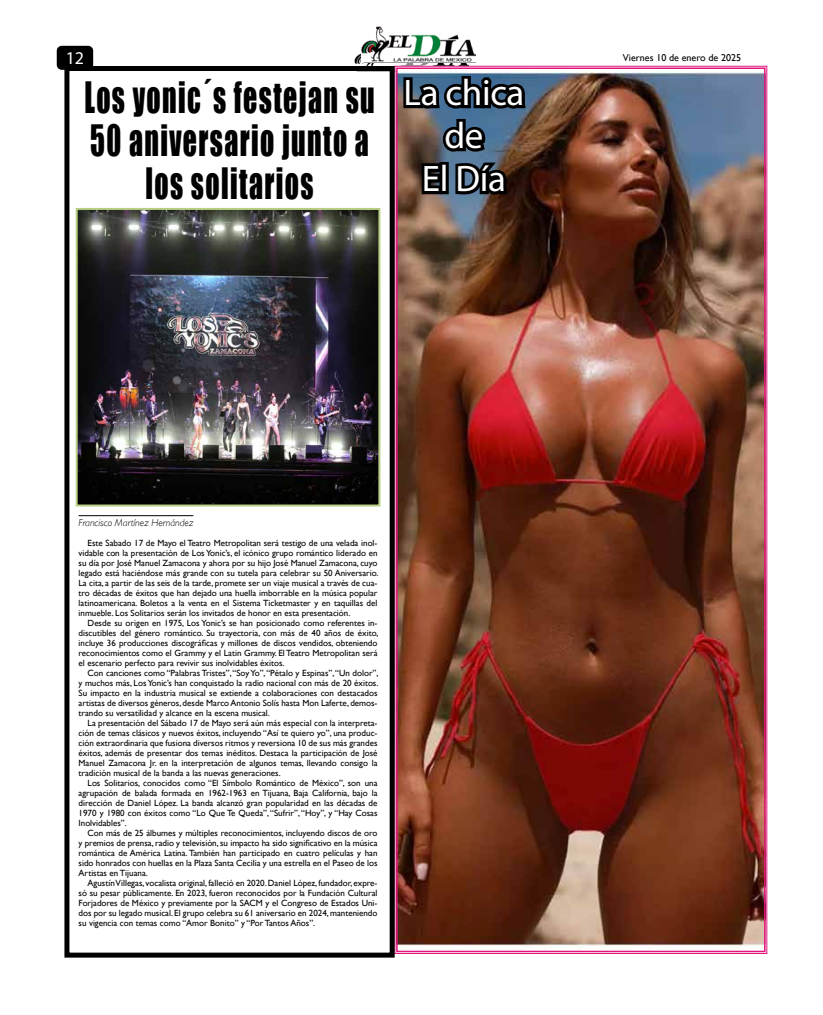
<style>
.page{position:relative;width:823px;height:1015px;background:#fff}
.page>*{position:absolute;margin:0;border:0;box-sizing:border-box;transform-origin:0 0}
.t1{font:39.8px/43px "Impact";letter-spacing:.05em;color:#000;text-align:center;scale:.7 1}
.t2{font:37px/43px "Myriad Pro";letter-spacing:-.01em;color:#fff;text-align:center}
.t3{font:18px "Myriad Pro";color:#fff}
.t4{font:italic 300 10px "Gill Sans";color:#000}
.t5{font:10px "Gill Sans";color:#000}
.t6{font:9px/10px "Gill Sans";color:#000;text-align:justify}
</style>
<div class="page">
<div style="left:57px;top:46px;width:36px;height:24px;background:#000;border-radius:5px"></div>
<img style="left:354px;top:53px;width:114px;height:13px">
<img style="left:361px;top:26px;width:114px;height:36px">
<img style="left:394px;top:66px;width:372px;height:888px">
<div style="left:396px;top:67px;width:369px;height:885px;border:2px solid #e1157d"></div>
<svg style="left:400px;top:73px;width:129px;height:125px;background:#3a3e46"></svg>
<div style="left:64px;top:66px;width:330px;height:891px;border:5px solid #000"></div>
<img style="left:79px;top:211px;width:298px;height:292px">
<div style="left:76px;top:208px;width:304px;height:298px;border:2px solid #b8ce82"></div>
<hr style="left:78px;top:515px;width:115px;height:1px;background:#000">
<h3 class="t3" style="left:66px;top:47px;width:20px">12</h3>
<p class="t5" style="left:622px;top:52px;width:120px">Viernes 10 de enero de 2025</p>
<h2 class="t2" style="left:403px;top:71px;width:122px">La chica de<br>El Día</h2>
<h1 class="t1" style="left:84px;top:75px;width:416px">Los yonic´s festejan su<br>50 aniversario junto a los solitarios</h1>
<p class="t4" style="left:78px;top:517px;width:116px">Francisco Martínez Hernández</p>
<p class="t6" style="left:78px;top:538px;width:301px;text-indent:9px">Este Sabado 17 de Mayo el Teatro Metropolitan será testigo de una velada inol&shy;vidable con la presentación de Los Yonic’s, el icónico grupo romántico liderado en su día por José Manuel Zamacona y ahora por su hijo José Manuel Zamacona, cuyo legado está haciéndose más grande con su tutela para celebrar su 50 Aniversario.<br>La cita, a partir de las seis de la tarde, promete ser un viaje musical a través de cua&shy;tro décadas de éxitos que han dejado una huella imborrable en la música popular latinoamericana. Boletos a la venta en el Sistema Ticketmaster y en taquillas del inmueble. Los Solitarios serán los invitados de honor en esta presentación.</p>
<p class="t6" style="left:78px;top:618px;width:301px;text-indent:9px">Desde su origen en 1975, Los Yonic’s se han posicionado como referentes in&shy;discutibles del género romántico. Su trayectoria, con más de 40 años de éxito, incluye 36 producciones discográficas y millones de discos vendidos, obteniendo reconocimientos como el Grammy y el Latin Grammy. El Teatro Metropolitan será el escenario perfecto para revivir sus inolvidables éxitos.</p>
<p class="t6" style="left:78px;top:668px;width:301px;text-indent:9px">Con canciones como “Palabras Tristes”, “Soy Yo”, “Pétalo y Espinas”, “Un dolor”, y muchos más, Los Yonic’s han conquistado la radio nacional con más de 20 éxitos.<br>Su impacto en la industria musical se extiende a colaboraciones con destacados artistas de diversos géneros, desde Marco Antonio Solís hasta Mon Laferte, demos&shy;trando su versatilidad y alcance en la escena musical.</p>
<p class="t6" style="left:78px;top:718px;width:300px;text-indent:9px">La presentación del Sábado 17 de Mayo será aún más especial con la interpreta&shy;ción de temas clásicos y nuevos éxitos, incluyendo “Así te quiero yo”, una produc&shy;ción extraordinaria que fusiona diversos ritmos y reversiona 10 de sus más grandes éxitos, además de presentar dos temas inéditos. Destaca la participación de José Manuel Zamacona Jr. en la interpretación de algunos temas, llevando consigo la tradición musical de la banda a las nuevas generaciones.</p>
<p class="t6" style="left:78px;top:778px;width:300px;text-indent:9px">Los Solitarios, conocidos como “El Símbolo Romántico de México”, son una agrupación de balada formada en 1962-1963 en Tijuana, Baja California, bajo la dirección de Daniel López. La banda alcanzó gran popularidad en las décadas de 1970 y 1980 con éxitos como “Lo Que Te Queda”, “Sufrir”, “Hoy”, y “Hay Cosas Inolvidables”.</p>
<p class="t6" style="left:78px;top:828px;width:300px;text-indent:9px">Con más de 25 álbumes y múltiples reconocimientos, incluyendo discos de oro y premios de prensa, radio y televisión, su impacto ha sido significativo en la música romántica de América Latina. También han participado en cuatro películas y han sido honrados con huellas en la Plaza Santa Cecilia y una estrella en el Paseo de los Artistas en Tijuana.</p>
<p class="t6" style="left:78px;top:878px;width:300px;text-indent:9px">Agustín Villegas, vocalista original, falleció en 2020. Daniel López, fundador, expre&shy;só su pesar públicamente. En 2023, fueron reconocidos por la Fundación Cultural Forjadores de México y previamente por la SACM y el Congreso de Estados Uni&shy;dos por su legado musical. El grupo celebra su 61 aniversario en 2024, manteniendo su vigencia con temas como “Amor Bonito” y “Por Tantos Años”.</p>
</div>
